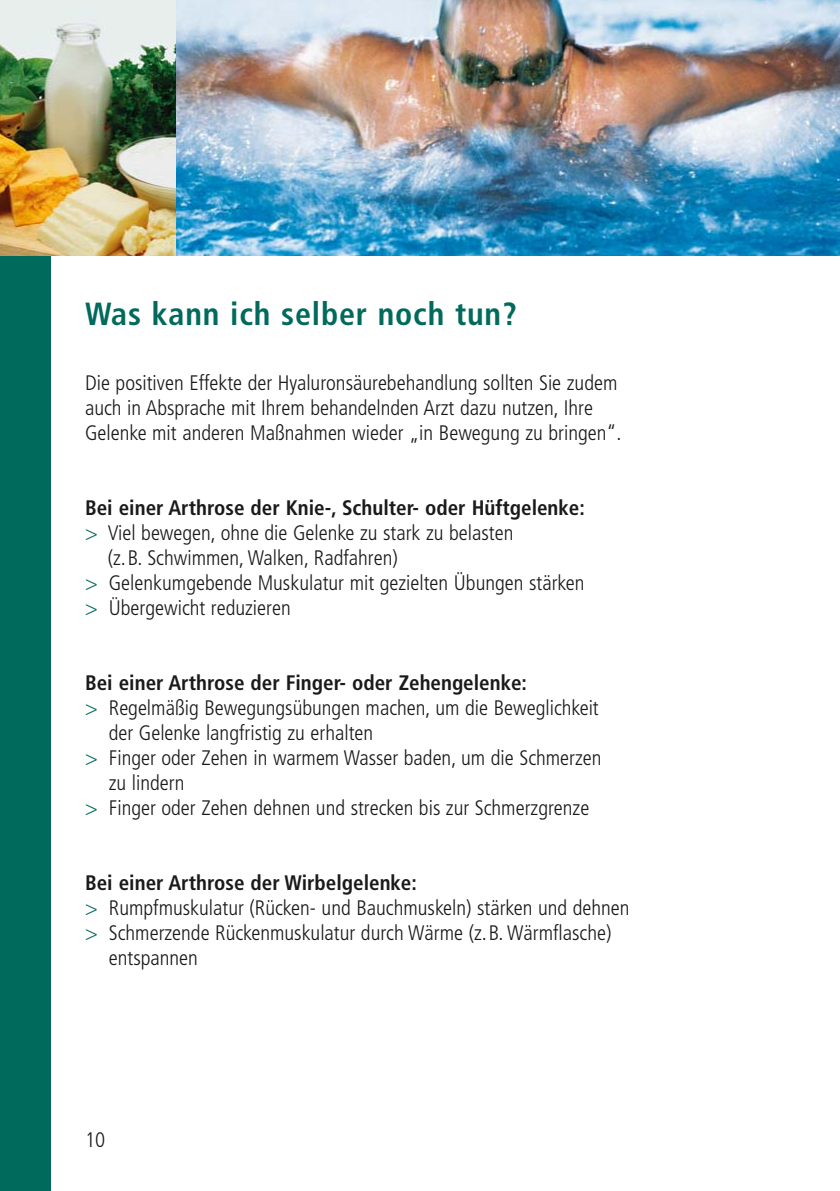
<style>
.page{position:relative;width:840px;height:1191px;background:#fff}
.page>*{position:absolute;margin:0;border:0;box-sizing:border-box;transform-origin:0 0}
.t1{font:700 condensed 32px "Frutiger";letter-spacing:.025em;color:#006a5c}
.t2{font:300 condensed 21px/25px "Frutiger";color:#1b1919}
.t3{font:700 condensed 21px "Frutiger";color:#1b1919}
.s1{color:#006a5c}
</style>
<div class="page">
<div style="left:0;top:255px;width:51px;height:936px;background:#006a5c"></div>
<img style="left:0;top:0;width:839px;height:255px">
<h1 class="t1" style="left:85px;top:300px;width:433px">Was kann ich selber noch tun?</h1>
<p class="t2" style="left:85px;top:372px;width:537px">Die positiven Effekte der Hyaluronsäurebehandlung sollten Sie zudem auch in Absprache mit Ihrem behandelnden Arzt dazu nutzen, Ihre<br>Gelenke mit anderen Maßnahmen wieder „in Bewegung zu bringen“.</p>
<p class="t3" style="left:85px;top:499px;width:501px">Bei einer Arthrose der Knie-, Schulter- oder Hüftgelenke:</p>
<p class="t2" style="left:85px;top:522px;width:429px"><span class="s1">&gt;</span> Viel bewegen, ohne die Gelenke zu stark zu belasten</p>
<p class="t2" style="left:108px;top:547px;width:291px">(z. B. Schwimmen, Walken, Radfahren)</p>
<p class="t2" style="left:85px;top:572px;width:500px"><span class="s1">&gt;</span> Gelenkumgebende Muskulatur mit gezielten Übungen stärken</p>
<p class="t2" style="left:85px;top:597px;width:207px"><span class="s1">&gt;</span> Übergewicht reduzieren</p>
<p class="t3" style="left:85px;top:674px;width:443px">Bei einer Arthrose der Finger- oder Zehengelenke:</p>
<p class="t2" style="left:85px;top:697px;width:515px"><span class="s1">&gt;</span> Regelmäßig Bewegungsübungen machen, um die Beweglichkeit</p>
<p class="t2" style="left:109px;top:722px;width:266px">der Gelenke langfristig zu erhalten</p>
<p class="t2" style="left:85px;top:747px;width:517px"><span class="s1">&gt;</span> Finger oder Zehen in warmem Wasser baden, um die Schmerzen</p>
<p class="t2" style="left:109px;top:772px;width:77px">zu lindern</p>
<p class="t2" style="left:85px;top:797px;width:505px"><span class="s1">&gt;</span> Finger oder Zehen dehnen und strecken bis zur Schmerzgrenze</p>
<p class="t3" style="left:85px;top:874px;width:333px">Bei einer Arthrose der Wirbelgelenke:</p>
<p class="t2" style="left:85px;top:897px;width:545px"><span class="s1">&gt;</span> Rumpfmuskulatur (Rücken- und Bauch muskeln) stärken und dehnen</p>
<p class="t2" style="left:85px;top:922px;width:527px"><span class="s1">&gt;</span> Schmerzende Rückenmuskulatur durch Wärme (z. B. Wärmflasche)</p>
<p class="t2" style="left:109px;top:947px;width:91px">entspannen</p>
<p class="t2" style="left:85px;top:1128px;width:22px">10</p>
</div>
